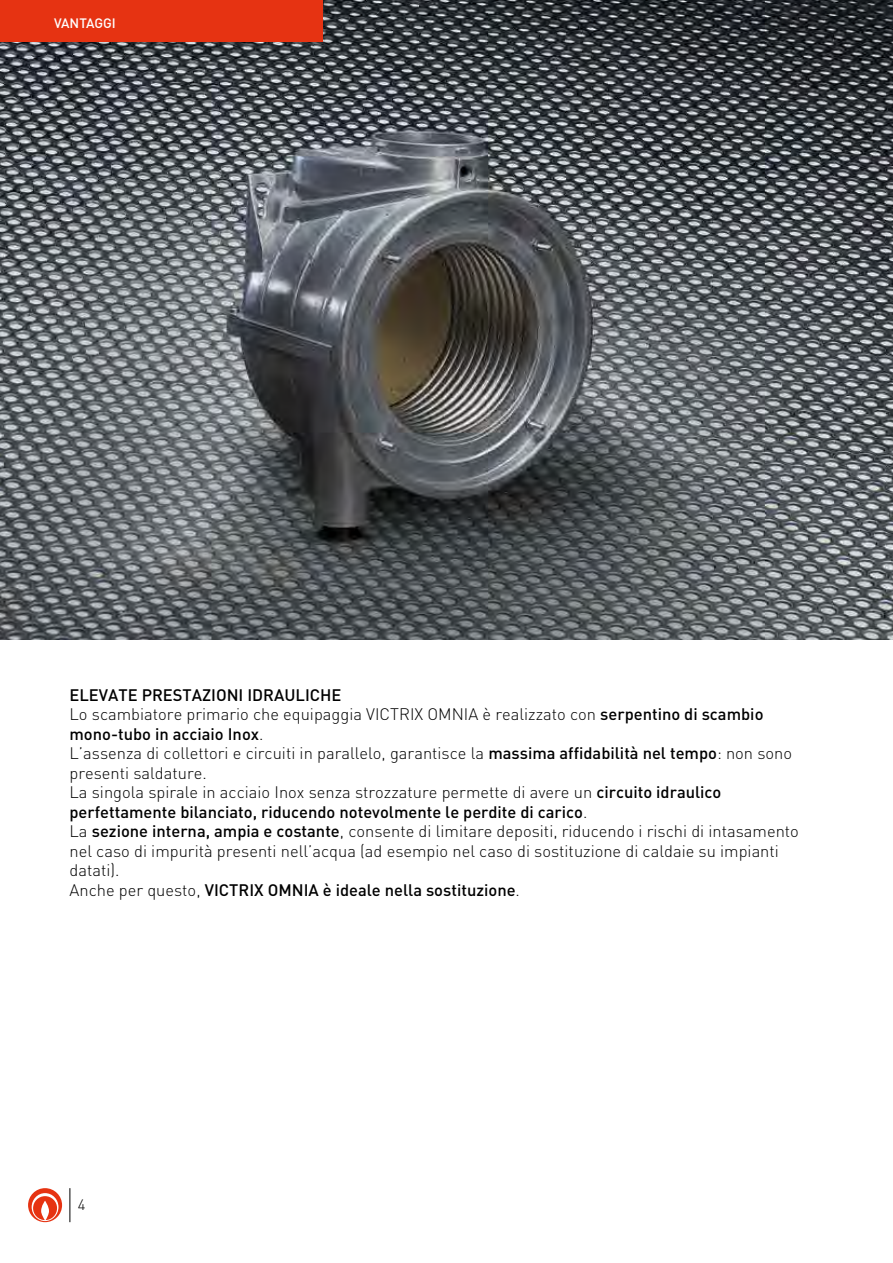
<style>
.page{position:relative;width:893px;height:1263px;background:#fff}
.page>*{position:absolute;margin:0;border:0;box-sizing:border-box;transform-origin:0 0}
.t1{font:300 16.5px/19.5px "DIN";color:#000}
.t2{font:300 15px "DIN";color:#000}
.t3{font:500 13.5px "DIN";color:#fff}
.s1{font-weight:500}
</style>
<div class="page">
<img style="left:0;top:0;width:893px;height:640px">
<hr style="left:70px;top:1188px;width:1px;height:34px;background:#000">
<svg style="left:28px;top:1188px;width:34px;height:34px"></svg>
<div style="left:0;top:0;width:323px;height:41px;background:#e63312"></div>
<p class="t3" style="left:54px;top:15px;width:63px">VANTAGGI</p>
<p class="t1" style="left:70px;top:685px;width:731px"><span class="s1">ELEVATE PRESTAZIONI IDRAULICHE<br></span>Lo scambiatore primario che equipaggia VICTRIX OMNIA è realizzato con <span class="s1">serpentino di scambio mono-tubo in acciaio Inox</span>.<br>L’assenza di collettori e circuiti in parallelo, garantisce la <span class="s1">massima affidabilità nel tempo</span>: non sono presenti saldature.<br>La singola spirale in acciaio Inox senza strozzature permette di avere un <span class="s1">circuito idraulico perfettamente bilanciato, riducendo notevolmente le perdite di carico</span>.<br>La <span class="s1">sezione interna, ampia e costante</span>, consente di limitare depositi, riducendo i rischi di intasamento nel caso di impurità presenti nell’acqua (ad esempio nel caso di sostituzione di caldaie su impianti datati).<br>Anche per questo, <span class="s1">VICTRIX OMNIA è ideale nella sostituzione</span>.</p>
<p class="t2" style="left:78px;top:1196px;width:9px">4</p>
</div>
